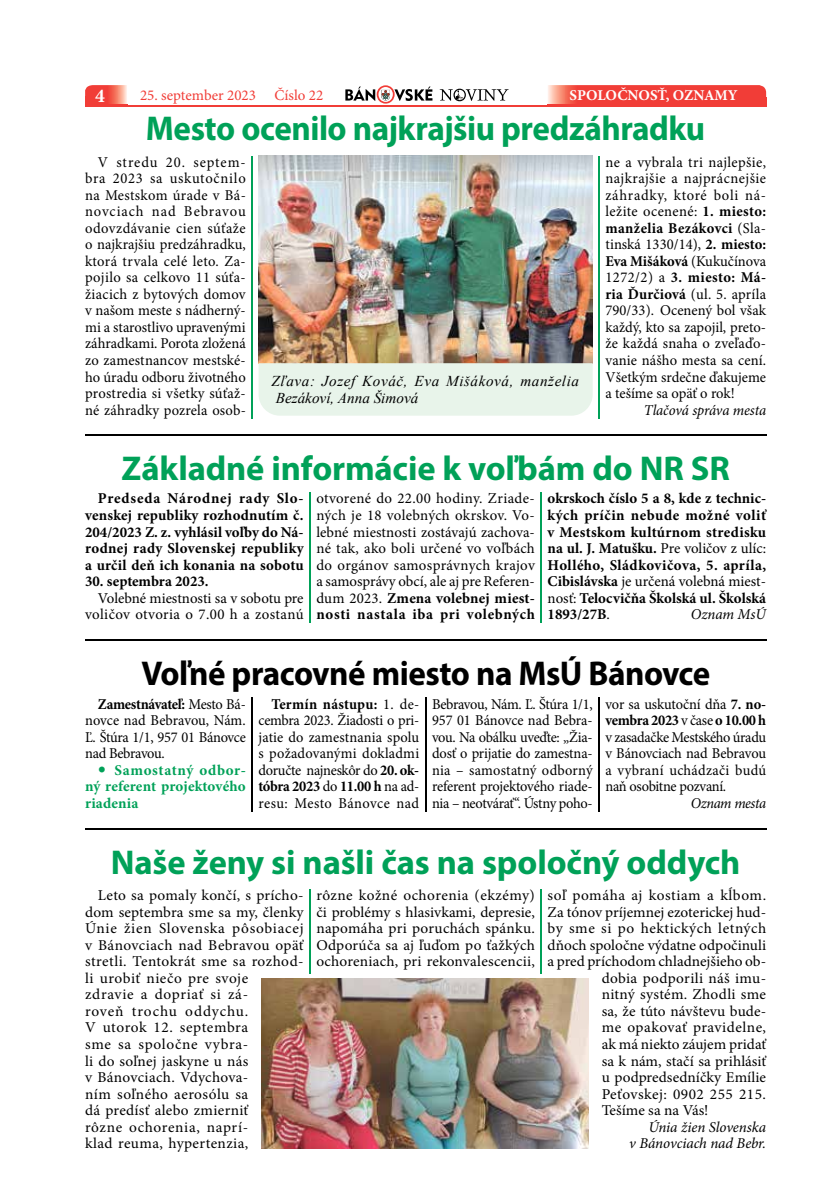
<style>
.page{position:relative;width:830px;height:1200px;background:#fff}
.page>*{position:absolute;margin:0;border:0;box-sizing:border-box;transform-origin:0 0}
.t1{font:700 34.5px "Myriad Pro";letter-spacing:-.005em;color:#00a158}
.t2{font:700 34.5px "Myriad Pro";letter-spacing:-.005em;color:#00a158;scale:.96 1}
.t3{font:700 34.5px "Myriad Pro";letter-spacing:-.015em;color:#000;scale:.96 1}
.t4{font:700 19.5px "Minion Pro";color:#fff}
.t5{font:15px/16.5px "Minion Pro";letter-spacing:.01em;color:#000;text-align:justify}
.t6{font:15px/16.5px "Minion Pro";letter-spacing:.01em;color:#000;text-align:justify;scale:.96 1}
.t7{font:700 15px/16.5px "Minion Pro";letter-spacing:.015em;color:#000;text-align:justify}
.t8{font:15px "Minion Pro";letter-spacing:.03em;color:#000}
.t9{font:italic 15px/16.5px "Minion Pro";letter-spacing:-.005em;color:#000;text-align:right}
.t10{font:italic 15px/16.5px "Times New Roman";letter-spacing:.04em;color:#000}
.t11{font:700 15px/16.5px "Minion Pro";letter-spacing:.01em;color:#00a158;text-align:justify}
.t12{font:15px "Minion Pro";letter-spacing:.035em;color:#000}
.t13{font:15px "Minion Pro";color:#f13d37}
.t14{font:700 15px "Minion Pro";color:#fff}
.t15{font:italic 15px "Minion Pro";letter-spacing:-.03em;color:#000;scale:.96 1}
.s1{font-weight:700}
.s2{font-weight:400}
</style>
<div class="page">
<svg style="left:345px;top:85px;width:87px;height:19px"></svg>
<svg style="left:439px;top:89px;width:69px;height:12px"></svg>
<hr style="left:96px;top:105px;width:657px;height:1px;background:#f13d37">
<svg style="left:547px;top:85px;width:218px;height:20px;background:#f24941"></svg>
<svg style="left:85px;top:85px;width:42px;height:20px"></svg>
<div style="left:85px;top:96px;width:17px;height:10px;background:#f13d37"></div>
<div style="left:748px;top:97px;width:17px;height:9px;background:#f13d37"></div>
<hr style="left:85px;top:828px;width:680px;height:1px;background:#000">
<hr style="left:85px;top:638px;width:680px;height:2px;background:#000">
<hr style="left:85px;top:434px;width:680px;height:1px;background:#000">
<hr style="left:309px;top:492px;width:1px;height:131px;background:#00a158">
<hr style="left:540px;top:492px;width:1px;height:131px;background:#00a158">
<hr style="left:309px;top:889px;width:1px;height:85px;background:#00a158">
<hr style="left:540px;top:889px;width:1px;height:85px;background:#00a158">
<img style="left:261px;top:978px;width:327px;height:170px">
<hr style="left:251px;top:697px;width:2px;height:114px;background:#000">
<hr style="left:424px;top:697px;width:2px;height:114px;background:#000">
<hr style="left:598px;top:697px;width:1px;height:114px;background:#000">
<hr style="left:251px;top:156px;width:2px;height:262px;background:#00a158">
<hr style="left:598px;top:156px;width:1px;height:262px;background:#00a158">
<img style="left:258px;top:156px;width:334px;height:207px">
<div style="left:258px;top:363px;width:334px;height:52px;background:#e8f4ea"></div>
<h2 class="t4" style="left:95px;top:82px;width:11px">4</h2>
<p class="t13" style="left:140px;top:86px;width:185px">25. september 2023 Číslo 22</p>
<p class="t14" style="left:569px;top:85px;width:169px">SPOLOČNOSŤ, OZNAMY</p>
<h1 class="t2" style="left:146px;top:106px;width:584px">Mesto ocenilo najkrajšiu predzáhradku</h1>
<p class="t5" style="left:85px;top:154px;width:162px;text-indent:13px">V stredu 20. septem&shy;bra 2023 sa uskutočnilo na Mestskom úrade v Bá&shy;novciach nad Bebravou odovzdávanie cien súťaže o najkrajšiu predzáhradku, ktorá trvala celé leto. Za&shy;pojilo sa celkovo 11 súťa&shy;žiacich z bytových domov v našom meste s nádherný&shy;mi a starostlivo upravenými záhradkami. Porota zložená zo zamestnancov mestské&shy;ho úradu odboru životného prostredia si všetky súťaž&shy;né záhradky pozrela osob-</p>
<p class="t5" style="left:605px;top:154px;width:162px">ne a vybrala tri najlepšie, najkrajšie a najprácnejšie záhradky, ktoré boli ná&shy;ležite ocenené: <span class="s1">1. miesto: manželia Bezákovci</span> (Sla&shy;tinská 1330/14), <span class="s1">2. miesto:<br>Eva Mišáková</span> (Kukučínova 1272/2) a <span class="s1">3. miesto: Má&shy;ria Ďurčiová</span> (ul. 5. apríla 790/33). Ocenený bol však každý, kto sa zapojil, preto&shy;že každá snaha o zveľaďo&shy;vanie nášho mesta sa cení.<br>Všetkým srdečne ďakujeme a tešíme sa opäť o rok!</p>
<p class="t10" style="left:271px;top:372px;width:309px">Zľava: Jozef Kováč, Eva Mišáková, manželia<br>Bezákoví, Anna Šimová</p>
<p class="t9" style="left:643px;top:401px;width:124px">Tlačová správa mesta</p>
<h1 class="t1" style="left:121px;top:445px;width:609px">Základné informácie k voľbám do NR SR</h1>
<p class="t7" style="left:85px;top:490px;width:220px;text-indent:13px">Predseda Národnej rady Slo&shy;venskej republiky rozhodnutím č.<br>204/2023 Z. z. vyhlásil voľby do Ná&shy;rodnej rady Slovenskej republiky a určil deň ich konania na sobotu</p>
<p class="t7" style="left:85px;top:572px;width:125px">30. septembra 2023.</p>
<p class="t5" style="left:85px;top:589px;width:220px;text-align:right">Volebné miestnosti sa v sobotu pre voličov otvoria o 7.00 h a zostanú</p>
<p class="t5" style="left:316px;top:490px;width:220px">otvorené do 22.00 hodiny. Zriade&shy;ných je 18 volebných okrskov. Vo&shy;lebné miestnosti zostávajú zachova&shy;né tak, ako boli určené vo voľbách do orgánov samosprávnych krajov a samosprávy obcí, ale aj pre Referen&shy;dum 2023. <span class="s1">Zmena volebnej miest&shy;nosti nastala iba pri volebných</span></p>
<p class="t7" style="left:547px;top:490px;width:220px">okrskoch číslo 5 a 8, kde z technic&shy;kých príčin nebude možné voliť v Mestskom kultúrnom stredisku na ul. J. Matušku. <span class="s2">Pre voličov z ulíc:<br></span>Hollého, Sládkovičova, 5. apríla, Cibislávska <span class="s2">je určená volebná miest&shy;nosť:</span> Telocvičňa Školská ul. Školská 1893/27B<span class="s2">.</span></p>
<p class="t9" style="left:690px;top:606px;width:77px">Oznam MsÚ</p>
<h1 class="t3" style="left:141px;top:650px;width:594px">Voľné pracovné miesto na MsÚ Bánovce</h1>
<p class="t6" style="left:85px;top:695px;width:169px;text-indent:13px"><span class="s1">Zamestnávateľ:</span> Mesto Bá&shy;novce nad Bebravou, Nám.<br>Ľ. Štúra 1/1, 957 01 Bánovce nad Bebravou.</p>
<p class="t11" style="left:85px;top:761px;width:162px;text-indent:29px">Samostatný odbor&shy;ný referent projektového riadenia</p>
<p class="t6" style="left:258px;top:695px;width:169px;text-indent:13px"><span class="s1">Termín nástupu:</span> 1. de&shy;cembra 2023. Žiadosti o pri&shy;jatie do zamestnania spolu s požadovanými dokladmi doručte najneskôr do <span class="s1">20. ok&shy;tóbra 2023</span> do <span class="s1">11.00 h</span> na ad&shy;resu: Mesto Bánovce nad</p>
<p class="t6" style="left:432px;top:695px;width:169px">Bebravou, Nám. Ľ. Štúra 1/1, 957 01 Bánovce nad Bebra&shy;vou. Na obálku uveďte: „Žia&shy;dosť o prijatie do zamestna&shy;nia – samostatný odborný referent projektového riade&shy;nia – neotvárať“. Ústny poho-</p>
<p class="t6" style="left:605px;top:695px;width:169px">vor sa uskutoční dňa <span class="s1">7. no&shy;vembra 2023</span> v čase <span class="s1">o 10.00 h </span>v zasadačke Mestského úradu v Bánovciach nad Bebravou a vybraní uchádzači budú naň osobitne pozvaní.</p>
<p class="t15" style="left:690px;top:792px;width:80px">Oznam mesta</p>
<h1 class="t1" style="left:111px;top:839px;width:631px">Naše ženy si našli čas na spoločný oddych</h1>
<p class="t5" style="left:85px;top:887px;width:220px;text-align:left;text-indent:13px">Leto sa pomaly končí, s prícho&shy;dom septembra sme sa my, členky<br>Únie žien Slovenska pôsobiacej v Bánovciach nad Bebravou opäť stretli. Tentokrát sme sa rozhod&shy;li urobiť niečo pre svoje<br>zdravie a dopriať si zá-<br>roveň trochu oddychu.<br>V utorok 12. septembra<br>sme sa spoločne vybra-<br>li do soľnej jaskyne u nás<br>v Bánovciach. Vdychova-<br>ním soľného aerosólu sa<br>dá predísť alebo zmierniť<br>rôzne ochorenia, naprí-<br>klad reuma, hypertenzia,</p>
<p class="t5" style="left:316px;top:887px;width:220px">rôzne kožné ochorenia (ekzémy) či problémy s hlasivkami, depresie, napomáha pri poruchách spánku.<br>Odporúča sa aj ľuďom po ťažkých ochoreniach, pri rekonvalescencii,</p>
<p class="t12" style="left:547px;top:885px;width:220px">soľ pomáha aj kostiam a kĺbom.</p>
<p class="t5" style="left:547px;top:903px;width:220px">Za tónov príjemnej ezoterickej hud-</p>
<p class="t8" style="left:547px;top:918px;width:220px">by sme si po hektických letných</p>
<p class="t5" style="left:547px;top:936px;width:220px">dňoch spoločne výdatne odpočinuli</p>
<p class="t5" style="left:547px;top:953px;width:220px">a pred príchodom chladnejšieho ob-</p>
<p class="t5" style="left:601px;top:969px;width:166px">dobia podporili náš imu-</p>
<p class="t5" style="left:601px;top:986px;width:166px">nitný systém. Zhodli sme</p>
<p class="t5" style="left:601px;top:1002px;width:166px">sa, že túto návštevu bude-</p>
<p class="t8" style="left:601px;top:1017px;width:166px">me opakovať pravidelne,</p>
<p class="t5" style="left:601px;top:1035px;width:166px">ak má niekto záujem pridať</p>
<p class="t5" style="left:601px;top:1052px;width:166px">sa k nám, stačí sa prihlásiť</p>
<p class="t5" style="left:601px;top:1068px;width:166px">u podpredsedníčky Emílie</p>
<p class="t8" style="left:601px;top:1083px;width:166px">Peťovskej: 0902 255 215.</p>
<p class="t5" style="left:601px;top:1101px;width:108px">Tešíme sa na Vás!</p>
<p class="t9" style="left:629px;top:1118px;width:138px">Únia žien Slovenska<br>v Bánovciach nad Bebr.</p>
</div>
